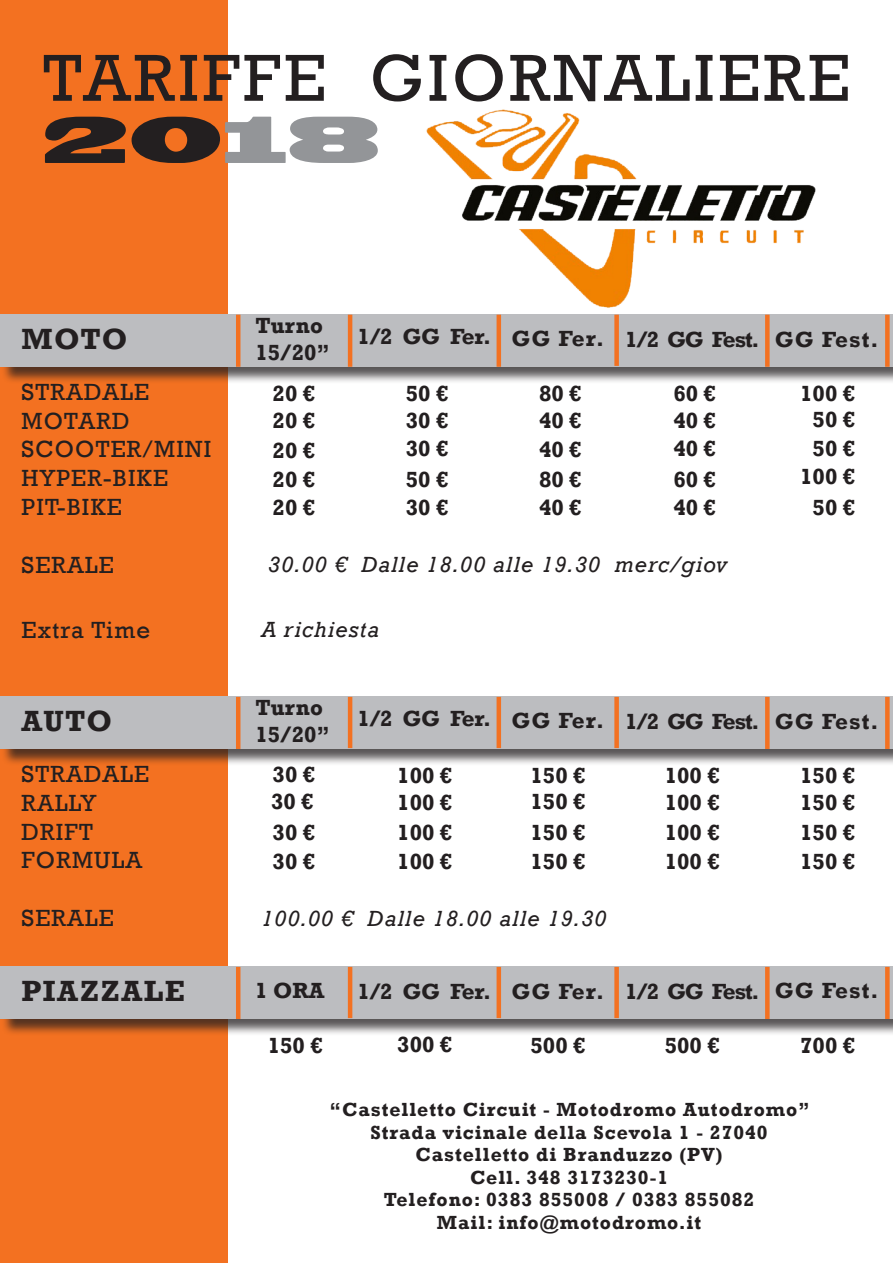
<style>
.page{position:relative;width:893px;height:1263px;background:#fff}
.page>*{position:absolute;margin:0;border:0;box-sizing:border-box;transform-origin:0 0}
.t1{font:67.5px "Rockwell";letter-spacing:.05em;color:#231f20}
.t2{font:61.8px "Blackoak Std";color:#231f20}
.t3{font:700 30px "Rockwell";letter-spacing:.05em;color:#231f20}
.t4{font:24px "Rockwell";letter-spacing:.05em;color:#231f20}
.t5{font:700 22.5px "Rockwell";color:#231f20}
.t6{font:italic 22.5px "Rockwell";letter-spacing:.05em;color:#231f20}
.t7{font:700 19.5px "Rockwell";letter-spacing:.05em;color:#231f20}
.s1{color:#939598}
</style>
<div class="page">
<div style="left:0;top:0;width:227px;height:1263px;background:#f37121"></div>
<div style="left:1px;top:315px;width:892px;height:69px;background:#231f20;opacity:.75"></div>
<div style="left:0;top:315px;width:893px;height:52px;background:#bcbdc0"></div>
<div style="left:1px;top:698px;width:892px;height:68px;background:#231f20;opacity:.75"></div>
<div style="left:0;top:697px;width:893px;height:52px;background:#bcbdc0"></div>
<div style="left:1px;top:968px;width:892px;height:68px;background:#231f20;opacity:.75"></div>
<div style="left:0;top:967px;width:893px;height:52px;background:#bcbdc0"></div>
<hr style="left:348px;top:315px;width:4px;height:52px;background:#f37121">
<hr style="left:348px;top:697px;width:4px;height:51px;background:#f37121">
<hr style="left:348px;top:967px;width:4px;height:51px;background:#f37121">
<hr style="left:236px;top:315px;width:4px;height:52px;background:#f37121">
<hr style="left:236px;top:697px;width:4px;height:52px;background:#f37121">
<hr style="left:236px;top:967px;width:4px;height:52px;background:#f37121">
<hr style="left:497px;top:315px;width:4px;height:52px;background:#f37121">
<hr style="left:497px;top:697px;width:4px;height:51px;background:#f37121">
<hr style="left:497px;top:967px;width:4px;height:51px;background:#f37121">
<div style="left:614px;top:315px;width:5px;height:51px;background:#f37121"></div>
<div style="left:614px;top:697px;width:5px;height:51px;background:#f37121"></div>
<div style="left:614px;top:967px;width:5px;height:51px;background:#f37121"></div>
<div style="left:765px;top:315px;width:5px;height:52px;background:#f37121"></div>
<div style="left:765px;top:697px;width:5px;height:52px;background:#f37121"></div>
<div style="left:765px;top:967px;width:5px;height:52px;background:#f37121"></div>
<div style="left:885px;top:315px;width:5px;height:52px;background:#f37121"></div>
<div style="left:885px;top:697px;width:5px;height:52px;background:#f37121"></div>
<div style="left:885px;top:967px;width:5px;height:52px;background:#f37121"></div>
<img style="left:395px;top:109px;width:460px;height:215px">
<p class="t1" style="left:43px;top:39px;width:808px">TARIFFE GIORNALIERE</p>
<p class="t2" style="left:44px;top:99px;width:338px">20<span class="s1">18</span></p>
<p class="t3" style="left:21px;top:321px;width:107px">MOTO</p>
<p class="t5" style="left:255px;top:312px;width:69px">Turno</p>
<p class="t5" style="left:255px;top:339px;width:76px">15/20”</p>
<p class="t5" style="left:357px;top:323px;width:135px">1/2 GG Fer.</p>
<p class="t5" style="left:511px;top:325px;width:94px">GG Fer.</p>
<p class="t5" style="left:625px;top:326px;width:136px">1/2 GG Fest.</p>
<p class="t5" style="left:775px;top:326px;width:105px">GG Fest.</p>
<p class="t4" style="left:21px;top:378px;width:129px">STRADALE</p>
<p class="t4" style="left:21px;top:407px;width:110px">MOTARD</p>
<p class="t4" style="left:21px;top:436px;width:191px">SCOOTER/MINI</p>
<p class="t4" style="left:21px;top:464px;width:148px">HYPER-BIKE</p>
<p class="t4" style="left:21px;top:493px;width:102px">PIT-BIKE</p>
<p class="t5" style="left:273px;top:380px;width:44px">20 €</p>
<p class="t5" style="left:273px;top:407px;width:44px">20 €</p>
<p class="t5" style="left:273px;top:436px;width:44px">20 €</p>
<p class="t5" style="left:273px;top:465px;width:44px">20 €</p>
<p class="t5" style="left:273px;top:494px;width:44px">20 €</p>
<p class="t5" style="left:406px;top:380px;width:44px">50 €</p>
<p class="t5" style="left:406px;top:407px;width:44px">30 €</p>
<p class="t5" style="left:406px;top:435px;width:44px">30 €</p>
<p class="t5" style="left:406px;top:465px;width:44px">50 €</p>
<p class="t5" style="left:406px;top:493px;width:44px">30 €</p>
<p class="t5" style="left:539px;top:380px;width:44px">80 €</p>
<p class="t5" style="left:539px;top:407px;width:44px">40 €</p>
<p class="t5" style="left:539px;top:436px;width:44px">40 €</p>
<p class="t5" style="left:539px;top:465px;width:44px">80 €</p>
<p class="t5" style="left:539px;top:493px;width:44px">40 €</p>
<p class="t5" style="left:673px;top:380px;width:44px">60 €</p>
<p class="t5" style="left:673px;top:407px;width:44px">40 €</p>
<p class="t5" style="left:673px;top:435px;width:44px">40 €</p>
<p class="t5" style="left:673px;top:465px;width:44px">60 €</p>
<p class="t5" style="left:673px;top:493px;width:44px">40 €</p>
<p class="t5" style="left:800px;top:380px;width:57px">100 €</p>
<p class="t5" style="left:813px;top:406px;width:44px">50 €</p>
<p class="t5" style="left:813px;top:435px;width:44px">50 €</p>
<p class="t5" style="left:800px;top:463px;width:57px">100 €</p>
<p class="t5" style="left:813px;top:493px;width:44px">50 €</p>
<p class="t4" style="left:21px;top:551px;width:94px">SERALE</p>
<p class="t6" style="left:268px;top:552px;width:460px">30.00 € Dalle 18.00 alle 19.30 merc/giov</p>
<p class="t4" style="left:21px;top:616px;width:130px">Extra Time</p>
<p class="t6" style="left:262px;top:617px;width:119px">A richiesta</p>
<p class="t3" style="left:21px;top:703px;width:92px">AUTO</p>
<p class="t5" style="left:255px;top:694px;width:69px">Turno</p>
<p class="t5" style="left:255px;top:721px;width:76px">15/20”</p>
<p class="t5" style="left:357px;top:705px;width:135px">1/2 GG Fer.</p>
<p class="t5" style="left:511px;top:707px;width:94px">GG Fer.</p>
<p class="t5" style="left:625px;top:708px;width:136px">1/2 GG Fest.</p>
<p class="t5" style="left:775px;top:708px;width:105px">GG Fest.</p>
<p class="t4" style="left:21px;top:760px;width:129px">STRADALE</p>
<p class="t4" style="left:21px;top:789px;width:76px">RALLY</p>
<p class="t4" style="left:21px;top:818px;width:73px">DRIFT</p>
<p class="t4" style="left:21px;top:846px;width:122px">FORMULA</p>
<p class="t5" style="left:273px;top:761px;width:44px">30 €</p>
<p class="t5" style="left:271px;top:788px;width:44px">30 €</p>
<p class="t5" style="left:273px;top:819px;width:44px">30 €</p>
<p class="t5" style="left:273px;top:848px;width:44px">30 €</p>
<p class="t5" style="left:397px;top:762px;width:57px">100 €</p>
<p class="t5" style="left:397px;top:789px;width:57px">100 €</p>
<p class="t5" style="left:397px;top:819px;width:57px">100 €</p>
<p class="t5" style="left:397px;top:847px;width:57px">100 €</p>
<p class="t5" style="left:530px;top:762px;width:57px">150 €</p>
<p class="t5" style="left:530px;top:788px;width:57px">150 €</p>
<p class="t5" style="left:530px;top:819px;width:57px">150 €</p>
<p class="t5" style="left:530px;top:848px;width:57px">150 €</p>
<p class="t5" style="left:665px;top:762px;width:57px">100 €</p>
<p class="t5" style="left:665px;top:789px;width:57px">100 €</p>
<p class="t5" style="left:665px;top:819px;width:57px">100 €</p>
<p class="t5" style="left:665px;top:848px;width:57px">100 €</p>
<p class="t5" style="left:800px;top:762px;width:57px">150 €</p>
<p class="t5" style="left:800px;top:789px;width:57px">150 €</p>
<p class="t5" style="left:800px;top:819px;width:57px">150 €</p>
<p class="t5" style="left:800px;top:848px;width:57px">150 €</p>
<p class="t4" style="left:21px;top:904px;width:94px">SERALE</p>
<p class="t6" style="left:261px;top:906px;width:346px">100.00 € Dalle 18.00 alle 19.30</p>
<p class="t3" style="left:21px;top:973px;width:165px">PIAZZALE</p>
<p class="t5" style="left:255px;top:977px;width:71px">1 ORA</p>
<p class="t5" style="left:357px;top:977px;width:135px">1/2 GG Fer.</p>
<p class="t5" style="left:511px;top:977px;width:94px">GG Fer.</p>
<p class="t5" style="left:625px;top:978px;width:136px">1/2 GG Fest.</p>
<p class="t5" style="left:775px;top:976px;width:105px">GG Fest.</p>
<p class="t5" style="left:268px;top:1031px;width:57px">150 €</p>
<p class="t5" style="left:397px;top:1031px;width:57px">300 €</p>
<p class="t5" style="left:530px;top:1031px;width:57px">500 €</p>
<p class="t5" style="left:665px;top:1031px;width:57px">500 €</p>
<p class="t5" style="left:800px;top:1031px;width:57px">700 €</p>
<p class="t7" style="left:330px;top:1098px;width:482px">“Castelletto Circuit - Motodromo Autodromo”</p>
<p class="t7" style="left:370px;top:1120px;width:399px">Strada vicinale della Scevola 1 - 27040</p>
<p class="t7" style="left:416px;top:1143px;width:308px">Castelletto di Branduzzo (PV)</p>
<p class="t7" style="left:470px;top:1165px;width:200px">Cell. 348 3173230-1</p>
<p class="t7" style="left:384px;top:1188px;width:372px">Telefono: 0383 855008 / 0383 855082</p>
<p class="t7" style="left:437px;top:1210px;width:266px">Mail: info@motodromo.it</p>
</div>
